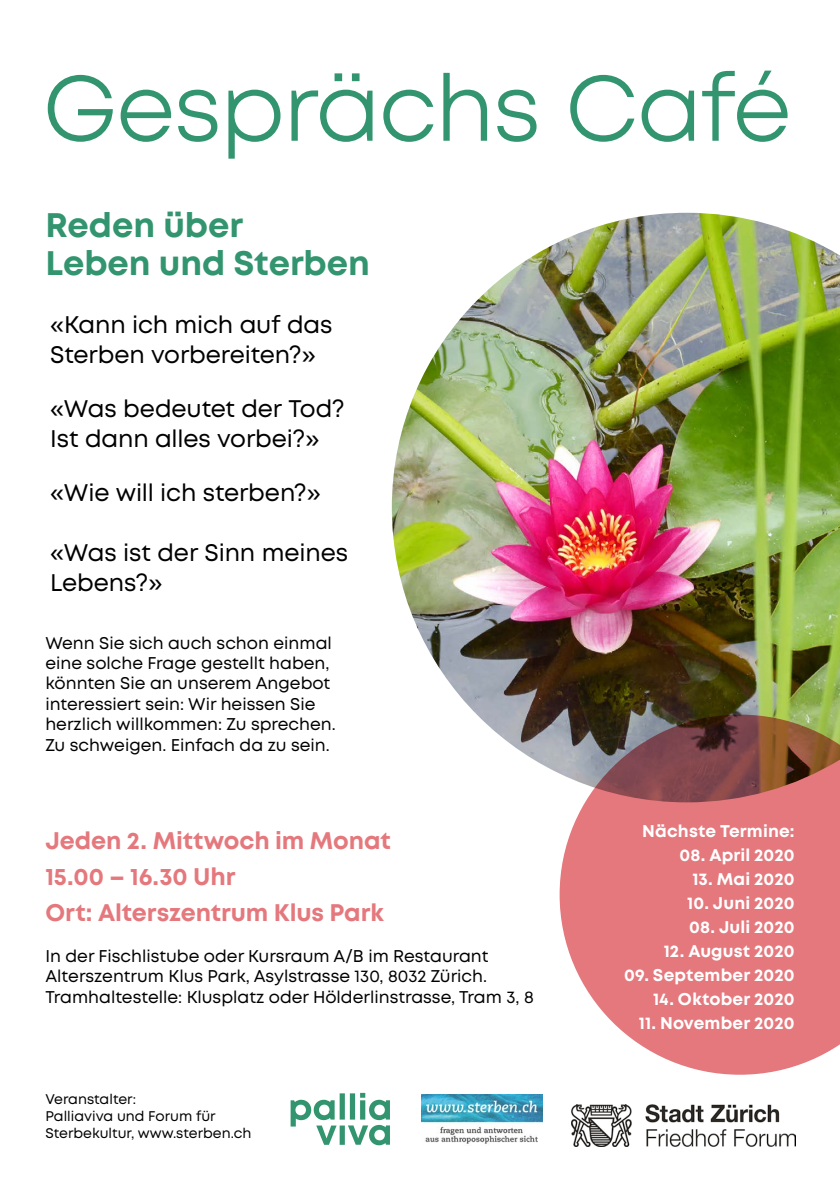
<style>
.page{position:relative;width:840px;height:1191px;background:#fff}
.page>*{position:absolute;margin:0;border:0;box-sizing:border-box;transform-origin:0 0}
.t1{font:92.8px "Mont";letter-spacing:-.015em;color:#32956f}
.t2{font:700 34px/38px "Mont";color:#32956f}
.t3{font:24px/30px "Mont";letter-spacing:-.005em;color:#000}
.t4{font:700 24px/36px "Mont";letter-spacing:-.005em;color:#e4787d}
.t5{font:17px/20.4px "Mont";color:#000}
.t6{font:700 17px "Mont";letter-spacing:.005em;color:#fff}
.t7{font:14px/16.8px "Mont";color:#000}
</style>
<div class="page">
<img style="left:391px;top:213px;width:448px;height:560px">
<svg style="left:290px;top:1092px;width:100px;height:53px"></svg>
<img style="left:421px;top:1094px;width:121px;height:50px">
<img style="left:571px;top:1104px;width:224px;height:42px">
<svg style="left:559px;top:714px;width:280px;height:360px;background:#d07e7f"></svg>
<h1 class="t1" style="left:43px;top:49px;width:749px">Gesprächs Café</h1>
<h2 class="t2" style="left:45px;top:206px;width:326px">Reden über<br>Leben und Sterben</h2>
<h3 class="t3" style="left:50px;top:309px;width:284px">«Kann ich mich auf das<br>Sterben vorbereiten?»</h3>
<h3 class="t3" style="left:50px;top:393px;width:295px">«Was bedeutet der Tod?<br>Ist dann alles vorbei?»</h3>
<h3 class="t3" style="left:50px;top:477px;width:272px">«Wie will ich sterben?»</h3>
<h3 class="t3" style="left:50px;top:537px;width:299px">«Was ist der Sinn meines<br>Lebens?»</h3>
<p class="t5" style="left:45px;top:632px;width:292px">Wenn Sie sich auch schon einmal eine solche Frage gestellt haben, könnten Sie an unserem Angebot interessiert sein: Wir heissen Sie herzlich willkommen: Zu sprechen.<br>Zu schweigen. Einfach da zu sein.</p>
<h3 class="t4" style="left:45px;top:822px;width:347px">Jeden 2. Mittwoch im Monat<br>15.00 – 16.30 Uhr<br>Ort: Alterszentrum Klus Park</h3>
<p class="t5" style="left:45px;top:945px;width:489px">In der Fischlistube oder Kursraum A/B im Restaurant<br>Alterszentrum Klus Park, Asylstrasse 130, 8032 Zürich.<br>Tramhaltestelle: Klusplatz oder Hölderlinstrasse, Tram 3, 8</p>
<p class="t7" style="left:45px;top:1091px;width:207px">Veranstalter:<br>Palliaviva und Forum für<br>Sterbekultur, www.sterben.ch</p>
<p class="t6" style="left:641px;top:820px;width:154px">Nächste Termine:</p>
<p class="t6" style="left:679px;top:844px;width:116px">08. April 2020</p>
<p class="t6" style="left:692px;top:868px;width:104px">13. Mai 2020</p>
<p class="t6" style="left:686px;top:892px;width:109px">10. Juni 2020</p>
<p class="t6" style="left:688px;top:916px;width:107px">08. Juli 2020</p>
<p class="t6" style="left:663px;top:940px;width:132px">12. August 2020</p>
<p class="t6" style="left:624px;top:964px;width:172px">09. September 2020</p>
<p class="t6" style="left:652px;top:988px;width:143px">14. Oktober 2020</p>
<p class="t6" style="left:638px;top:1012px;width:157px">11. November 2020</p>
</div>
